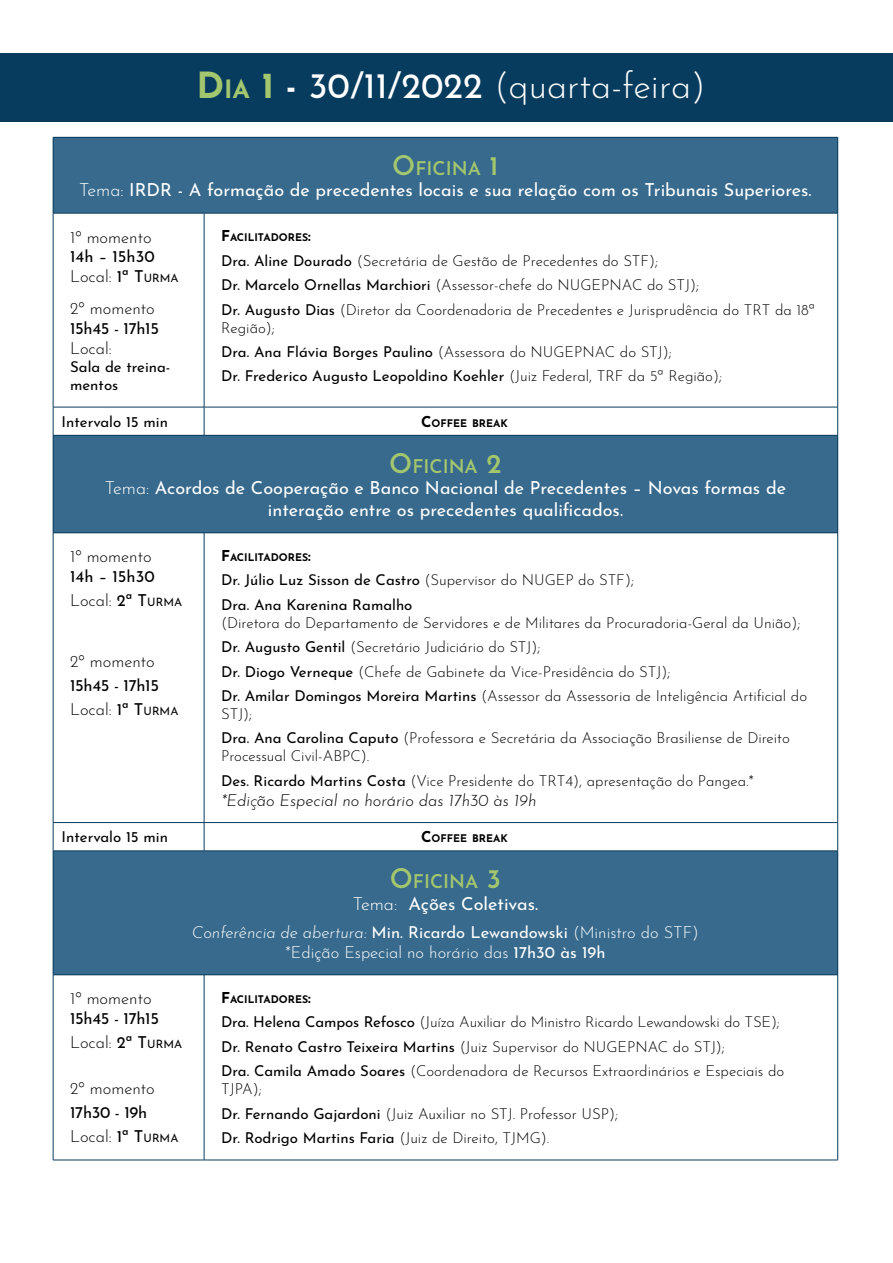
<style>
.page{position:relative;width:893px;height:1263px;background:#fff}
.page>*{position:absolute;margin:0;border:0;box-sizing:border-box;transform-origin:0 0}
.t1{font:300 36px "Josefin Sans";color:#fff}
.t2{font:600 18.9px "Josefin Sans";color:#a3c76e}
.t3{font:18px/21.6px "Josefin Sans";color:#fff;text-align:center}
.t4{font:300 16.5px/24px "Josefin Sans";color:#000}
.t5{font:300 16.5px/19.8px "Josefin Sans";color:#fff;text-align:center}
.t6{font:16.5px/19.8px "Josefin Sans";color:#000}
.t7{font:16.5px/19.8px "Josefin Sans";letter-spacing:-.02em;color:#000}
.t8{font:italic 300 16.5px "Josefin Sans";color:#020203}
.t9{font:300 15px/24.3px "Josefin Sans";color:#000}
.t10{font:15px/18px "Josefin Sans";color:#000}
.t11{font:700 10.5px "Josefin Sans";color:#000}
.s1{font-weight:700;color:#a3c76e}
.s2{font-weight:700;font-size:25.2px;color:#a3c76e}
.s3{font-weight:700}
.s4{font-weight:400}
.s5{font-size:27px}
.s6{font-weight:300}
.s7{font-style:inherit}
.s8{font-size:11.55px}
.s9{font-size:15px}
.s10{font-weight:400;font-size:11.55px}
.s11{font-style:italic}
</style>
<div class="page">
<div style="left:53px;top:137px;width:785px;height:76px;background:#376a8d"></div>
<div style="left:53px;top:435px;width:785px;height:98px;background:#376a8d"></div>
<div style="left:53px;top:851px;width:785px;height:124px;background:#376a8d"></div>
<hr style="left:53px;top:138px;width:1px;height:75px;background:#083c5d">
<hr style="left:837px;top:138px;width:1px;height:75px;background:#083c5d">
<hr style="left:53px;top:213px;width:1px;height:194px;background:#083c5d">
<hr style="left:204px;top:213px;width:1px;height:194px;background:#083c5d">
<hr style="left:837px;top:213px;width:1px;height:194px;background:#083c5d">
<hr style="left:53px;top:407px;width:151px;height:1px;background:#083c5d">
<svg style="left:53px;top:407px;width:1px;height:28px"></svg>
<hr style="left:204px;top:407px;width:634px;height:1px;background:#083c5d">
<svg style="left:204px;top:407px;width:1px;height:28px"></svg>
<svg style="left:837px;top:407px;width:1px;height:28px"></svg>
<hr style="left:53px;top:533px;width:1px;height:289px;background:#083c5d">
<hr style="left:204px;top:533px;width:1px;height:289px;background:#083c5d">
<hr style="left:837px;top:533px;width:1px;height:289px;background:#083c5d">
<hr style="left:53px;top:822px;width:151px;height:1px;background:#083c5d">
<svg style="left:53px;top:823px;width:1px;height:27px"></svg>
<hr style="left:204px;top:822px;width:634px;height:1px;background:#083c5d">
<svg style="left:204px;top:823px;width:1px;height:27px"></svg>
<svg style="left:837px;top:823px;width:1px;height:27px"></svg>
<hr style="left:53px;top:975px;width:1px;height:185px;background:#083c5d">
<hr style="left:204px;top:975px;width:1px;height:185px;background:#083c5d">
<hr style="left:837px;top:975px;width:1px;height:185px;background:#083c5d">
<hr style="left:53px;top:1160px;width:151px;height:1px;background:#083c5d">
<hr style="left:204px;top:1160px;width:634px;height:1px;background:#083c5d">
<hr style="left:53px;top:435px;width:1px;height:98px;background:#083c5d">
<hr style="left:837px;top:435px;width:1px;height:98px;background:#083c5d">
<hr style="left:53px;top:851px;width:1px;height:124px;background:#083c5d">
<hr style="left:837px;top:851px;width:1px;height:124px;background:#083c5d">
<hr style="left:53px;top:137px;width:151px;height:1px;background:#083c5d">
<hr style="left:204px;top:137px;width:634px;height:1px;background:#083c5d">
<hr style="left:53px;top:213px;width:151px;height:1px;background:#083c5d">
<hr style="left:204px;top:213px;width:634px;height:1px;background:#083c5d">
<hr style="left:53px;top:435px;width:151px;height:1px;background:#083c5d">
<hr style="left:204px;top:435px;width:634px;height:1px;background:#083c5d">
<hr style="left:53px;top:532px;width:151px;height:1px;background:#083c5d">
<hr style="left:204px;top:532px;width:634px;height:1px;background:#083c5d">
<hr style="left:53px;top:850px;width:151px;height:1px;background:#083c5d">
<hr style="left:204px;top:850px;width:634px;height:1px;background:#083c5d">
<hr style="left:53px;top:974px;width:151px;height:1px;background:#083c5d">
<hr style="left:204px;top:974px;width:634px;height:1px;background:#083c5d">
<div style="left:0;top:53px;width:893px;height:69px;background:#083c5e"></div>
<h1 class="t1" style="left:196px;top:58px;width:511px"><span class="s1">D</span><span class="s2">IA</span> <span class="s1">1</span> <span class="s3">-</span> <span class="s4">30/11/2022</span> (quarta-feira)</h1>
<p class="t2" style="left:392px;top:152px;width:108px"><span class="s5">O</span>FICINA <span class="s5">1</span></p>
<p class="t3" style="left:79px;top:177px;width:734px"><span class="s6">Tema:</span> IRDR - A formação de precedentes locais e sua relação com os Tribunais Superiores.</p>
<p class="t4" style="left:70px;top:223px;width:83px">1º momento</p>
<p class="t6" style="left:70px;top:245px;width:110px">14h – 15h30<br><span class="s6">Local:</span> <span class="s7">1ª T</span><span class="s8">URMA</span></p>
<p class="t7" style="left:70px;top:297px;width:90px"><span class="s6">2º</span> <span class="s6">momento<br></span>15h45 - 17h15</p>
<p class="t4" style="left:70px;top:335px;width:43px">Local:</p>
<p class="t10" style="left:70px;top:356px;width:102px">Sala de treina&shy;mentos</p>
<p class="t11" style="left:221px;top:228px;width:91px"><span class="s9">F</span>ACILITADORES<span class="s9">:</span></p>
<p class="t9" style="left:221px;top:247px;width:595px"><span class="s4">Dra. Aline Dourado</span> (Secretária de Gestão de Precedentes do STF);<br><span class="s4">Dr. Marcelo Ornellas Marchiori</span> (Assessor-chefe do NUGEPNAC do STJ);<br><span class="s4">Dr. Augusto Dias</span> (Diretor da Coordenadoria de Precedentes e Jurisprudência do TRT da 18ª</p>
<p class="t9" style="left:221px;top:314px;width:502px">Região);<br><span class="s4">Dra. Ana Flávia Borges Paulino</span> (Assessora do NUGEPNAC do STJ);<br><span class="s4">Dr. Frederico Augusto Leopoldino Koehler</span> (Juiz Federal, TRF da 5ª Região);</p>
<p class="t10" style="left:62px;top:411px;width:108px">Intervalo 15 min</p>
<p class="t11" style="left:421px;top:414px;width:88px"><span class="s9">C</span>OFFEE BREAK</p>
<p class="t2" style="left:389px;top:450px;width:114px"><span class="s5">O</span>FICINA <span class="s5">2</span></p>
<p class="t3" style="left:105px;top:475px;width:683px"><span class="s6">Tema:</span> Acordos de Cooperação e Banco Nacional de Precedentes – Novas formas de interação entre os precedentes qualificados.</p>
<p class="t4" style="left:70px;top:543px;width:83px">1º momento</p>
<p class="t6" style="left:70px;top:562px;width:114px;line-height:24px">14h – 15h30<br><span class="s6">Local:</span> <span class="s7">2ª T</span><span class="s8">URMA</span></p>
<p class="t11" style="left:221px;top:548px;width:91px"><span class="s9">F</span>ACILITADORES<span class="s9">:</span></p>
<p class="t10" style="left:221px;top:566px;width:414px;line-height:24.3px">Dr. Júlio Luz Sisson de Castro <span class="s6">(Supervisor do NUGEP do STF);<br></span>Dra. Ana Karenina Ramalho</p>
<p class="t9" style="left:221px;top:609px;width:587px">(Diretora do Departamento de Servidores e de Militares da Procuradoria-Geral da União); <span class="s4">Dr. Augusto Gentil</span> (Secretário Judiciário do STJ);<br><span class="s4">Dr. Diogo Verneque</span> (Chefe de Gabinete da Vice-Presidência do STJ);<br><span class="s4">Dr. Amilar Domingos Moreira Martins</span> (Assessor da Assessoria de Inteligência Artificial do</p>
<p class="t9" style="left:221px;top:700px;width:570px">STJ);<br><span class="s4">Dra. Ana Carolina Caputo</span> (Professora e Secretária da Associação Brasiliense de Direito</p>
<p class="t9" style="left:221px;top:742px;width:534px">Processual Civil-ABPC).<br><span class="s4">Des. Ricardo Martins Costa</span> (Vice Presidente do TRT4), apresentação do Pangea.*</p>
<p class="t8" style="left:221px;top:786px;width:317px">*Edição Especial no horário das 17h30 às 19h</p>
<p class="t4" style="left:70px;top:648px;width:110px"><span class="s7">2º</span> momento<br><span class="s4">15h45 - 17h15<br></span>Local: <span class="s4">1ª T</span><span class="s10">URMA</span></p>
<p class="t10" style="left:62px;top:826px;width:108px">Intervalo 15 min</p>
<p class="t11" style="left:421px;top:829px;width:88px"><span class="s9">C</span>OFFEE BREAK</p>
<p class="t2" style="left:390px;top:865px;width:113px"><span class="s5">O</span>FICINA <span class="s5">3</span></p>
<p class="t3" style="left:353px;top:890px;width:187px"><span class="s6">Tema:</span> Ações Coletivas.</p>
<p class="t5" style="left:192px;top:921px;width:508px"><span class="s11">Conferência de abertura:</span> <span class="s4">Min. Ricardo Lewandowski</span> (Ministro do STF) *Edição Especial no horário das <span class="s4">17h30 às 19h</span></p>
<p class="t4" style="left:70px;top:985px;width:83px">1º momento</p>
<p class="t7" style="left:70px;top:1004px;width:114px;line-height:24px">15h45 - 17h15<br><span class="s6">Local:</span> <span class="s7">2ª T</span><span class="s8">URMA</span></p>
<p class="t4" style="left:70px;top:1075px;width:110px"><span class="s7">2º</span> momento<br><span class="s4">17h30 - 19h<br></span>Local: <span class="s4">1ª T</span><span class="s10">URMA</span></p>
<p class="t11" style="left:221px;top:990px;width:91px"><span class="s9">F</span>ACILITADORES<span class="s9">:</span></p>
<p class="t9" style="left:221px;top:1008px;width:565px"><span class="s4">Dra. Helena Campos Refosco</span> (Juíza Auxiliar do Ministro Ricardo Lewandowski do TSE);<br><span class="s4">Dr. Renato Castro Teixeira Martins</span> (Juiz Supervisor do NUGEPNAC do STJ);<br><span class="s4">Dra. Camila Amado Soares</span> (Coordenadora de Recursos Extraordinários e Especiais do</p>
<p class="t9" style="left:221px;top:1075px;width:398px">TJPA);<br><span class="s4">Dr. Fernando Gajardoni</span> (Juiz Auxiliar no STJ. Professor USP);<br><span class="s4">Dr. Rodrigo Martins Faria</span> (Juiz de Direito, TJMG).</p>
</div>
